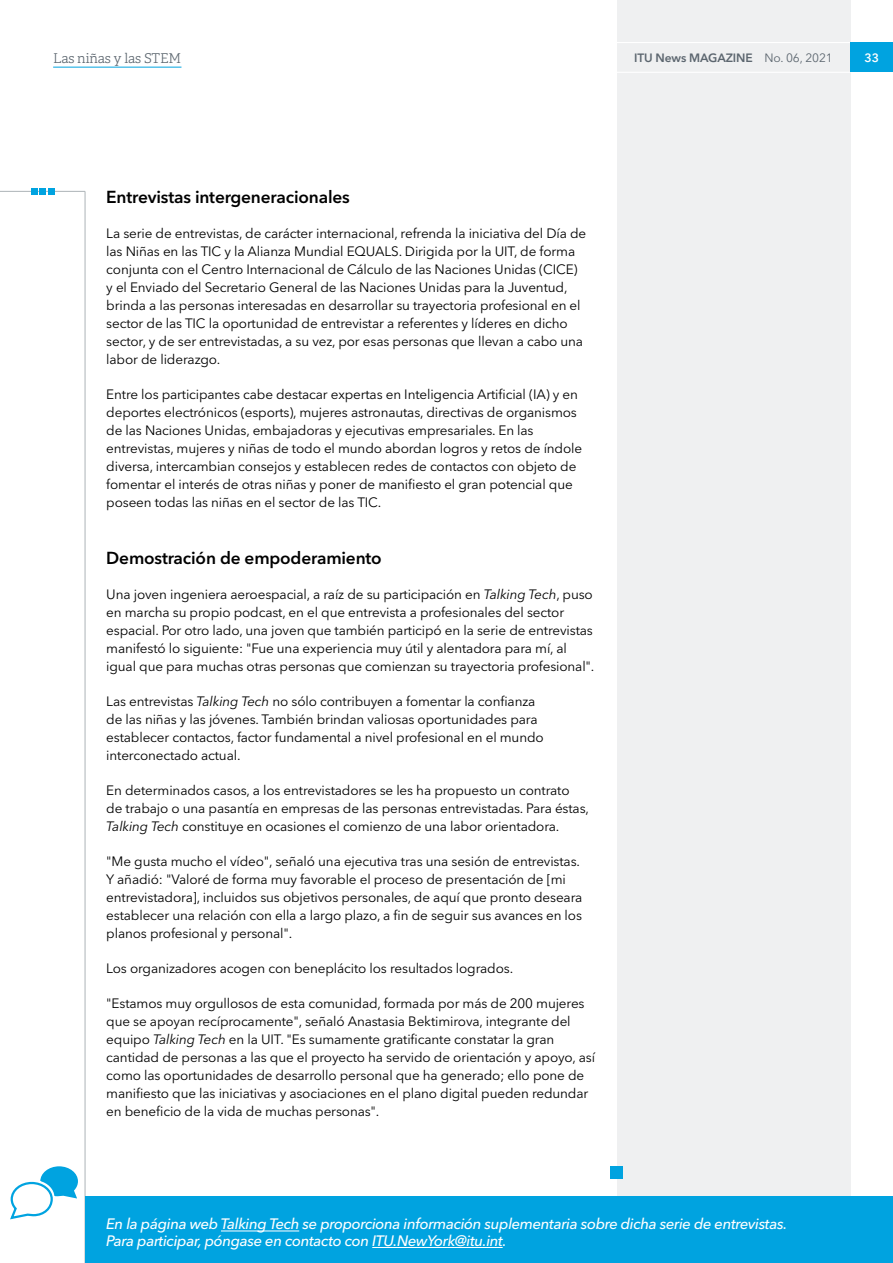
<style>
.page{position:relative;width:893px;height:1263px;background:#fff}
.page>*{position:absolute;margin:0;border:0;box-sizing:border-box;transform-origin:0 0}
.t1{font:600 17.25px "Avenir Next LT Pro";letter-spacing:-.01em;color:#000}
.t2{font:italic 500 15px/16.5px "Avenir Next LT Pro";letter-spacing:-.025em;color:#fff}
.t3{font:13.5px/18px "Avenir Next LT Pro";letter-spacing:-.01em;color:#000}
.t4{font:300 13.5px "Adelle CYR";letter-spacing:-.01em;color:#5c666f}
.t5{font:600 12px "Avenir Next LT Pro";letter-spacing:-.01em;color:#5c666f}
.t6{font:600 12px "Avenir Next LT Pro";color:#fff}
.s1{font-weight:400}
.s2{font-style:italic}
</style>
<div class="page">
<div style="left:617px;top:0;width:233px;height:1263px;background:#eff0f1"></div>
<hr style="left:617px;top:72px;width:233px;height:1px;background:#fff">
<hr style="left:617px;top:42px;width:233px;height:1px;background:#fff">
<hr style="left:85px;top:191px;width:1px;height:1072px;background:#adb3b7">
<div style="left:850px;top:43px;width:43px;height:29px;background:#00a3e0"></div>
<hr style="left:0;top:191px;width:85px;height:1px;background:#adb3b7">
<div style="left:31px;top:188px;width:6px;height:7px;background:#00a3e0"></div>
<div style="left:39px;top:188px;width:7px;height:7px;background:#00a3e0"></div>
<div style="left:48px;top:188px;width:6px;height:7px;background:#00a3e0"></div>
<div style="left:610px;top:1166px;width:13px;height:13px;background:#00a3e0"></div>
<hr style="left:53px;top:67px;width:128px;height:1px;background:#00a3e0">
<div style="left:85px;top:1197px;width:808px;height:66px;background:#00a3e0"></div>
<hr style="left:221px;top:1230px;width:78px;height:1px;background:#fff">
<hr style="left:372px;top:1247px;width:131px;height:1px;background:#fff">
<svg style="left:10px;top:1166px;width:68px;height:54px"></svg>
<p class="t4" style="left:53px;top:48px;width:130px">Las niñas y las STEM</p>
<p class="t5" style="left:634px;top:50px;width:200px">ITU News MAGAZINE <span class="s1">No. 06, 2021</span></p>
<p class="t6" style="left:864px;top:50px;width:16px">33</p>
<p class="t1" style="left:106px;top:187px;width:245px">Entrevistas intergeneracionales</p>
<p class="t3" style="left:106px;top:225px;width:481px">La serie de entrevistas, de carácter internacional, refrenda la iniciativa del Día de las Niñas en las TIC y la Alianza Mundial EQUALS. Dirigida por la UIT, de forma conjunta con el Centro Internacional de Cálculo de las Naciones Unidas (CICE) y el Enviado del Secretario General de las Naciones Unidas para la Juventud, brinda a las personas interesadas en desarrollar su trayectoria profesional en el sector de las TIC la oportunidad de entrevistar a referentes y líderes en dicho sector, y de ser entrevistadas, a su vez, por esas personas que llevan a cabo una labor de liderazgo.</p>
<p class="t3" style="left:106px;top:385px;width:477px">Entre los participantes cabe destacar expertas en Inteligencia Artificial (IA) y en deportes electrónicos (esports), mujeres astronautas, directivas de organismos de las Naciones Unidas, embajadoras y ejecutivas empresariales. En las entrevistas, mujeres y niñas de todo el mundo abordan logros y retos de índole diversa, intercambian consejos y establecen redes de contactos con objeto de fomentar el interés de otras niñas y poner de manifiesto el gran potencial que poseen todas las niñas en el sector de las TIC.</p>
<p class="t1" style="left:106px;top:547px;width:277px">Demostración de empoderamiento</p>
<p class="t3" style="left:106px;top:585px;width:490px">Una joven ingeniera aeroespacial, a raíz de su participación en <span class="s2">Talking Tech</span>, puso en marcha su propio podcast, en el que entrevista a profesionales del sector espacial. Por otro lado, una joven que también participó en la serie de entrevistas manifestó lo siguiente: "Fue una experiencia muy útil y alentadora para mí, al igual que para muchas otras personas que comienzan su trayectoria profesional".</p>
<p class="t3" style="left:106px;top:692px;width:439px">Las entrevistas <span class="s2">Talking Tech</span> no sólo contribuyen a fomentar la confianza de las niñas y las jóvenes. También brindan valiosas oportunidades para establecer contactos, factor fundamental a nivel profesional en el mundo interconectado actual.</p>
<p class="t3" style="left:106px;top:781px;width:484px">En determinados casos, a los entrevistadores se les ha propuesto un contrato de trabajo o una pasantía en empresas de las personas entrevistadas. Para éstas,<br><span class="s2">Talking Tech</span> constituye en ocasiones el comienzo de una labor orientadora.</p>
<p class="t3" style="left:106px;top:852px;width:478px">"Me gusta mucho el vídeo", señaló una ejecutiva tras una sesión de entrevistas.<br>Y añadió: "Valoré de forma muy favorable el proceso de presentación de [mi entrevistadora], incluidos sus objetivos personales, de aquí que pronto deseara establecer una relación con ella a largo plazo, a fin de seguir sus avances en los planos profesional y personal".</p>
<p class="t3" style="left:106px;top:959px;width:408px">Los organizadores acogen con beneplácito los resultados logrados.</p>
<p class="t3" style="left:106px;top:994px;width:490px">"Estamos muy orgullosos de esta comunidad, formada por más de 200 mujeres que se apoyan recíprocamente", señaló Anastasia Bektimirova, integrante del equipo <span class="s2">Talking Tech</span> en la UIT. "Es sumamente gratificante constatar la gran cantidad de personas a las que el proyecto ha servido de orientación y apoyo, así como las oportunidades de desarrollo personal que ha generado; ello pone de manifiesto que las iniciativas y asociaciones en el plano digital pueden redundar en beneficio de la vida de muchas personas".</p>
<p class="t2" style="left:106px;top:1216px;width:682px">En la página web Talking Tech se proporciona información suplementaria sobre dicha serie de entrevistas.<br>Para participar, póngase en contacto con ITU.NewYork@itu.int.</p>
</div>
